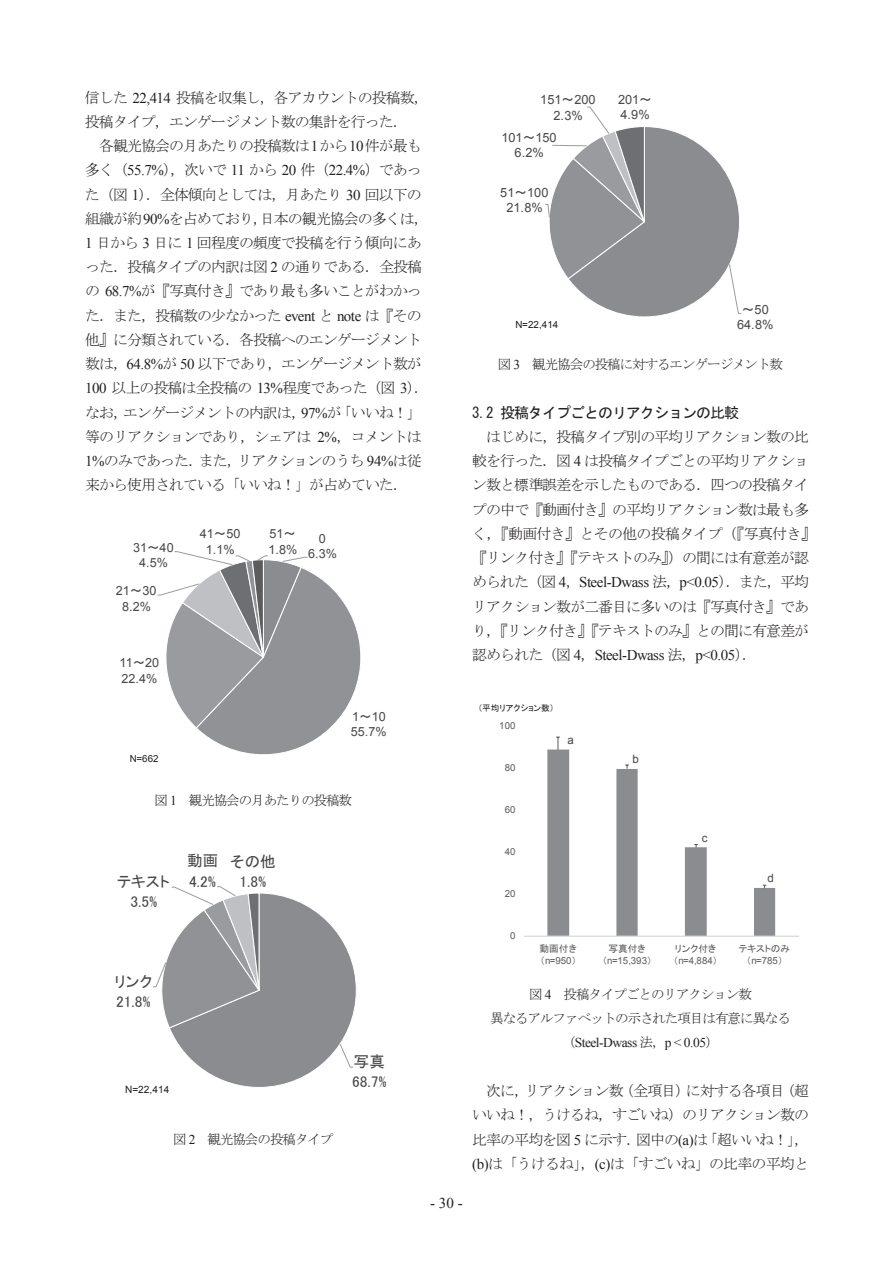
<style>
.page{position:relative;width:893px;height:1263px;background:#fff}
.page>*{position:absolute;margin:0;border:0;box-sizing:border-box;transform-origin:0 0}
.t1{font:15.45px/20.2px "MS P Gothic";color:#474849}
.t2{font:15px/24.2px "MS Mincho";letter-spacing:-.06em;color:#231f20}
.t3{font:15px "Times New Roman";letter-spacing:-.03em;color:#231f20}
.t4{font:15px "MS Gothic";letter-spacing:-.06em;color:#231f20}
.t5{font:13.5px/24.3px "MS Mincho";letter-spacing:-.08em;color:#231f20;text-align:center}
.t6{font:13.5px "Times New Roman";letter-spacing:-.04em;color:#231f20}
.t7{font:12.75px/15.6px "Arial";color:#474849;text-align:center}
.t8{font:12.6px/15.5px "Arial";color:#474849;text-align:center}
.t9{font:11.55px "Arial";color:#474849}
.t10{font:10.05px "Arial";color:#231f20}
.t11{font:9.9px "Arial";color:#231f20}
.t12{font:9.75px "Arial";letter-spacing:.005em;color:#5b5b5e}
.t13{font:9.75px "MS P Gothic";color:#5b5b5e}
.t14{font:9.75px "Arial";color:#231f20}
.t15{font:8.7px "MS P Gothic";color:#231f20}
.s1{font-family:"Times New Roman"}
.s2{font-family:"MS P Gothic"}
.s3{font-family:"MS Mincho"}
</style>
<div class="page">
<svg style="left:157px;top:551px;width:204px;height:204px"></svg>
<svg style="left:153px;top:886px;width:203px;height:201px"></svg>
<svg style="left:545px;top:107px;width:197px;height:210px"></svg>
<svg style="left:547px;top:737px;width:228px;height:199px"></svg>
<hr style="left:524px;top:936px;width:275px;height:1px;background:#cfd0d2">
<p class="t2" style="left:85px;top:85px;width:345px">信した <span class="s1">22,414</span> 投稿を収集し，各アカウントの投稿数，投稿タイプ，エンゲージメント数の集計を行った．</p>
<p class="t2" style="left:85px;top:134px;width:345px;text-indent:14px">各観光協会の月あたりの投稿数は<span class="s1">1</span>から<span class="s1">10</span>件が最も多く（<span class="s1">55.7%</span>），次いで <span class="s1">11</span> から <span class="s1">20</span> 件（<span class="s1">22.4%</span>）であった（図 <span class="s1">1</span>）．全体傾向としては，月あたり <span class="s1">30</span> 回以下の組織が約<span class="s1">90%</span>を占めており，日本の観光協会の多くは，<br><span class="s1">1</span> 日から <span class="s1">3</span> 日に <span class="s1">1</span> 回程度の頻度で投稿を行う傾向にあった．投稿タイプの内訳は図 <span class="s1">2</span> の通りである．全投稿の <span class="s1">68.7%</span>が『写真付き』であり最も多いことがわかった．また，投稿数の少なかった <span class="s1">event</span> と <span class="s1">note</span> は『その他』に分類されている．各投稿へのエンゲージメント数は，<span class="s1">64.8%</span>が <span class="s1">50</span> 以下であり，エンゲージメント数が<br><span class="s1">100</span> 以上の投稿は全投稿の <span class="s1">13%</span>程度であった（図 <span class="s1">3</span>）．なお，エンゲージメントの内訳は，<span class="s1">97%</span>が「いいね！」等のリアクションであり，シェアは <span class="s1">2%</span>，コメントは<br><span class="s1">1%</span>のみであった．また，リアクションのうち <span class="s1">94%</span>は従来から使用されている「いいね！」が占めていた．</p>
<p class="t8" style="left:133px;top:539px;width:42px">31<span class="s2">～</span>40<br>4.5%</p>
<p class="t8" style="left:116px;top:583px;width:42px">21<span class="s2">～</span>30<br>8.2%</p>
<p class="t8" style="left:120px;top:655px;width:41px;text-align:left">11<span class="s2">～</span>20<br>22.4%</p>
<p class="t14" style="left:130px;top:753px;width:30px">N=662</p>
<p class="t8" style="left:200px;top:526px;width:42px">41<span class="s2">～</span>50<br>1.1%</p>
<p class="t8" style="left:268px;top:526px;width:30px;text-align:left">51<span class="s2">～<br></span>1.8%</p>
<p class="t8" style="left:308px;top:531px;width:30px;line-height:14.5px">0<br>6.3%</p>
<p class="t8" style="left:351px;top:709px;width:37px;text-align:left">1<span class="s2">～</span>10<br>55.7%</p>
<p class="t5" style="left:154px;top:788px;width:199px">図 <span class="s1">1</span> 観光協会の月あたりの投稿数</p>
<p class="t1" style="left:117px;top:871px;width:54px;text-align:center">テキスト<br>3.5%</p>
<p class="t1" style="left:187px;top:850px;width:32px">動画<br>4.2%</p>
<p class="t1" style="left:230px;top:851px;width:47px;text-align:center">その他<br>1.8%</p>
<p class="t1" style="left:115px;top:971px;width:39px">リンク<br>21.8%</p>
<p class="t10" style="left:125px;top:1083px;width:46px">N=22,414</p>
<p class="t5" style="left:173px;top:1127px;width:162px">図 <span class="s1">2</span> 観光協会の投稿タイプ</p>
<p class="t1" style="left:352px;top:1051px;width:36px">写真<br>68.7%</p>
<p class="t7" style="left:540px;top:92px;width:57px">151<span class="s2">～</span>200<br>2.3%</p>
<p class="t7" style="left:618px;top:92px;width:36px;text-align:left">201<span class="s2">～<br></span>4.9%</p>
<p class="t7" style="left:501px;top:129px;width:57px">101<span class="s2">～</span>150<br>6.2%</p>
<p class="t7" style="left:500px;top:185px;width:50px">51<span class="s2">～</span>100<br>21.8%</p>
<p class="t11" style="left:515px;top:318px;width:45px">N=22,414</p>
<p class="t7" style="left:737px;top:301px;width:38px"><span class="s2">～</span>50<br>64.8%</p>
<p class="t5" style="left:498px;top:352px;width:287px">図 <span class="s1">3</span> 観光協会の投稿に対するエンゲージメント数</p>
<p class="t4" style="left:472px;top:405px;width:268px">3.2 投稿タイプごとのリアクションの比較</p>
<p class="t2" style="left:472px;top:424px;width:345px;text-align:center">はじめに，投稿タイプ別の平均リアクション数の比<br>較を行った．図 <span class="s1">4</span> は投稿タイプごとの平均リアクション数と標準誤差を示したものである．四つの投稿タイプの中で『動画付き』の平均リアクション数は最も多く，『動画付き』とその他の投稿タイプ（『写真付き』『リンク付き』『テキストのみ』）の間には有意差が認</p>
<p class="t3" style="left:472px;top:572px;width:338px"><span class="s3">められた（図</span> 4<span class="s3">，</span>Steel-Dwass <span class="s3">法，</span>p&lt;0.05<span class="s3">）．また，平均</span></p>
<p class="t2" style="left:472px;top:594px;width:338px">リアクション数が二番目に多いのは『写真付き』であり，『リンク付き』『テキストのみ』との間に有意差が</p>
<p class="t3" style="left:472px;top:645px;width:286px"><span class="s3">認められた（図</span> 4<span class="s3">，</span>Steel-Dwass <span class="s3">法，</span>p&lt;0.05<span class="s3">）．</span></p>
<p class="t15" style="left:478px;top:704px;width:78px">（平均リアクション数）</p>
<p class="t12" style="left:499px;top:719px;width:18px">100</p>
<p class="t12" style="left:505px;top:761px;width:12px">80</p>
<p class="t12" style="left:505px;top:803px;width:12px">60</p>
<p class="t12" style="left:505px;top:845px;width:12px">40</p>
<p class="t12" style="left:505px;top:887px;width:12px">20</p>
<p class="t12" style="left:510px;top:929px;width:7px">0</p>
<p class="t9" style="left:567px;top:732px;width:8px">a</p>
<p class="t13" style="left:540px;top:943px;width:39px">動画付き</p>
<p class="t12" style="left:540px;top:954px;width:38px"><span class="s2">（</span>n=950<span class="s2">）</span></p>
<p class="t9" style="left:632px;top:751px;width:8px">b</p>
<p class="t13" style="left:608px;top:943px;width:39px">写真付き</p>
<p class="t12" style="left:602px;top:954px;width:51px"><span class="s2">（</span>n=15,393<span class="s2">）</span></p>
<p class="t9" style="left:702px;top:830px;width:7px">c</p>
<p class="t9" style="left:768px;top:870px;width:8px">d</p>
<p class="t13" style="left:675px;top:943px;width:43px">リンク付き</p>
<p class="t12" style="left:674px;top:954px;width:46px"><span class="s2">（</span>n=4,884<span class="s2">）</span></p>
<p class="t13" style="left:739px;top:943px;width:53px">テキストのみ</p>
<p class="t12" style="left:747px;top:954px;width:38px"><span class="s2">（</span>n=785<span class="s2">）</span></p>
<p class="t5" style="left:490px;top:981px;width:302px">図<span class="s1">4</span> 投稿タイプごとのリアクション数<br>異なるアルファベットの示された項目は有意に異なる</p>
<p class="t6" style="left:562px;top:1033px;width:158px"><span class="s3">（</span>Steel-Dwass <span class="s3">法，</span>p &lt; 0.05<span class="s3">）</span></p>
<p class="t2" style="left:472px;top:1078px;width:339px;text-align:justify;text-indent:14px">次に，リアクション数（全項目）に対する各項目（超いいね！，うけるね，すごいね）のリアクション数の比率の平均を図 <span class="s1">5</span> に示す．図中の<span class="s1">(a)</span>は「超いいね！」，<span class="s1">(b)</span>は「うけるね」，<span class="s1">(c)</span>は「すごいね」の比率の平均と</p>
<p class="t3" style="left:430px;top:1193px;width:34px">- 30 -</p>
</div>
